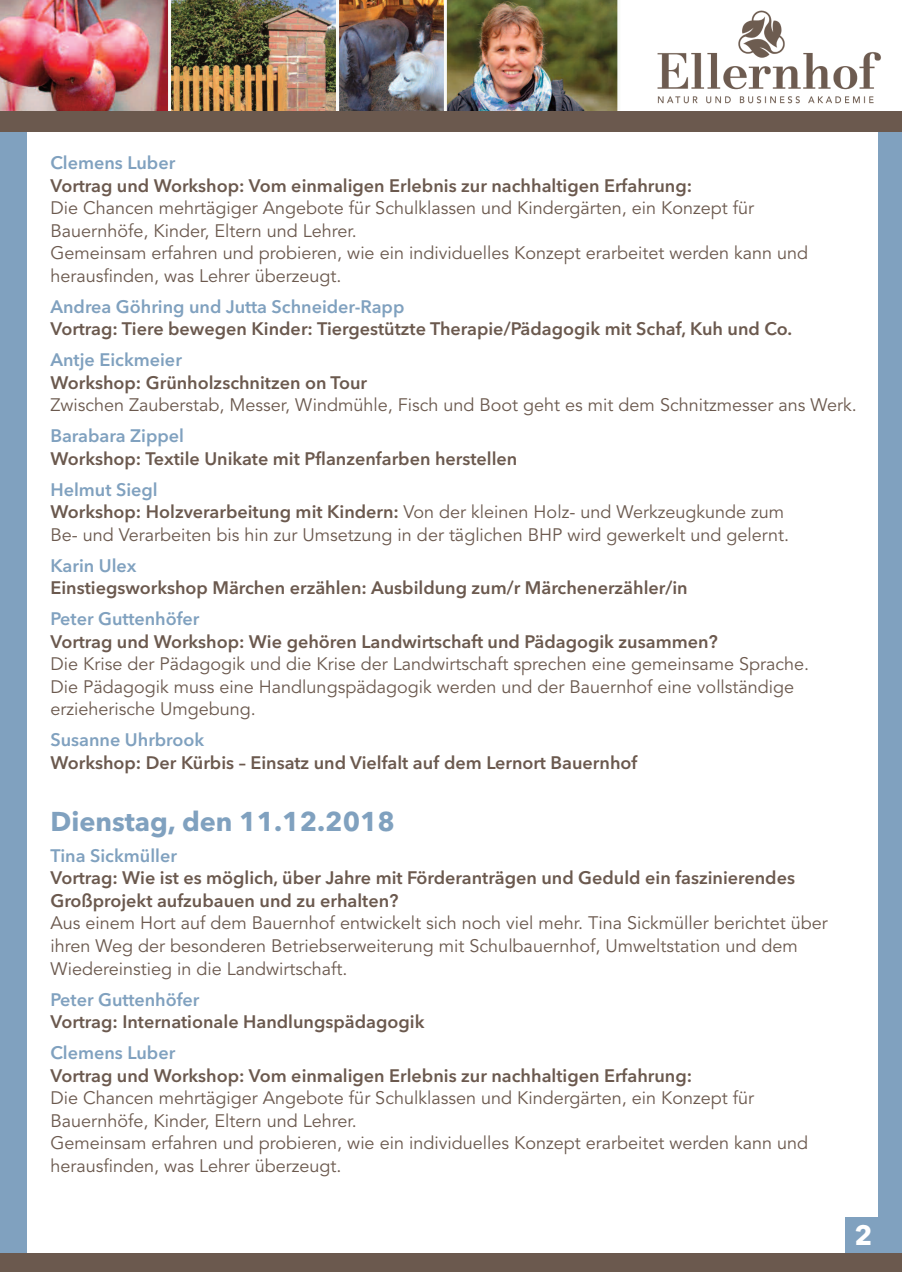
<style>
.page{position:relative;width:902px;height:1272px;background:#fff}
.page>*{position:absolute;margin:0;border:0;box-sizing:border-box;transform-origin:0 0}
.t1{font:700 27.75px "Avenir Next";color:#fff}
.t2{font:700 27px "Avenir Next";color:#80a1bf}
.t3{font:18px/22.5px "Avenir";color:#6b594e}
.t4{font:600 18px/22.5px "Avenir Next";color:#6b594e}
.t5{font:600 18px "Avenir Next";color:#80a1bf}
.s1{font-family:"Avenir Next";font-weight:600}
</style>
<div class="page">
<div style="left:0;top:10px;width:901px;height:1261px;background:#80a1bf"></div>
<div style="left:27px;top:14px;width:850px;height:1257px;background:#fff"></div>
<img style="left:0;top:0;width:168px;height:111px">
<img style="left:171px;top:0;width:165px;height:111px">
<img style="left:339px;top:0;width:105px;height:111px">
<hr style="left:168px;top:0;width:3px;height:129px;background:#f9faf8">
<hr style="left:336px;top:0;width:3px;height:129px;background:#f9faf8">
<img style="left:447px;top:0;width:170px;height:111px">
<hr style="left:617px;top:0;width:3px;height:129px;background:#f9faf8">
<hr style="left:444px;top:0;width:3px;height:129px;background:#f9faf8">
<div style="left:620px;top:0;width:281px;height:129px;background:#fff"></div>
<img style="left:657px;top:10px;width:224px;height:94px">
<div style="left:0;top:111px;width:901px;height:20px;background:#6b594e"></div>
<div style="left:844px;top:1217px;width:38px;height:35px;background:#80a1bf"></div>
<div style="left:0;top:1253px;width:901px;height:18px;background:#6b594e"></div>
<p class="t5" style="left:50px;top:147px;width:126px">Clemens Luber</p>
<p class="t4" style="left:50px;top:173px;width:643px">Vortrag und Workshop: Vom einmaligen Erlebnis zur nachhaltigen Erfahrung:</p>
<p class="t3" style="left:50px;top:197px;width:759px">Die Chancen mehrtägiger Angebote für Schulklassen und Kindergärten, ein Konzept für Bauernhöfe, Kinder, Eltern und Lehrer.<br>Gemeinsam erfahren und probieren, wie ein individuelles Konzept erarbeitet werden kann und herausfinden, was Lehrer überzeugt.</p>
<p class="t5" style="left:50px;top:291px;width:355px">Andrea Göhring und Jutta Schneider-Rapp</p>
<p class="t4" style="left:50px;top:317px;width:743px">Vortrag: Tiere bewegen Kinder: Tiergestützte Therapie/Pädagogik mit Schaf, Kuh und Co.</p>
<p class="t5" style="left:50px;top:344px;width:133px">Antje Eickmeier</p>
<p class="t4" style="left:50px;top:371px;width:318px">Workshop: Grünholzschnitzen on Tour</p>
<p class="t3" style="left:50px;top:394px;width:807px">Zwischen Zauberstab, Messer, Windmühle, Fisch und Boot geht es mit dem Schnitzmesser ans Werk.</p>
<p class="t5" style="left:50px;top:420px;width:135px">Barabara Zippel</p>
<p class="t4" style="left:50px;top:447px;width:468px">Workshop: Textile Unikate mit Pflanzenfarben herstellen</p>
<p class="t5" style="left:50px;top:474px;width:109px">Helmut Siegl</p>
<p class="t3" style="left:50px;top:501px;width:740px"><span class="s1">Workshop: Holzverarbeitung mit Kindern:</span> Von der kleinen Holz- und Werkzeugkunde zum<br>Be- und Verarbeiten bis hin zur Umsetzung in der täglichen BHP wird gewerkelt und gelernt.</p>
<p class="t5" style="left:50px;top:550px;width:87px">Karin Ulex</p>
<p class="t4" style="left:50px;top:576px;width:638px">Einstiegsworkshop Märchen erzählen: Ausbildung zum/r Märchenerzähler/in</p>
<p class="t5" style="left:50px;top:603px;width:151px">Peter Guttenhöfer</p>
<p class="t4" style="left:50px;top:630px;width:669px">Vortrag und Workshop: Wie gehören Landwirtschaft und Pädagogik zusammen?</p>
<p class="t3" style="left:50px;top:653px;width:760px">Die Krise der Pädagogik und die Krise der Landwirtschaft sprechen eine gemeinsame Sprache.<br>Die Pädagogik muss eine Handlungspädagogik werden und der Bauernhof eine vollständige erzieherische Umgebung.</p>
<p class="t5" style="left:50px;top:724px;width:155px">Susanne Uhrbrook</p>
<p class="t4" style="left:50px;top:751px;width:588px">Workshop: Der Kürbis – Einsatz und Vielfalt auf dem Lernort Bauernhof</p>
<h2 class="t2" style="left:50px;top:798px;width:346px">Dienstag, den 11.12.2018</h2>
<p class="t5" style="left:50px;top:840px;width:128px">Tina Sickmüller</p>
<p class="t4" style="left:50px;top:866px;width:746px">Vortrag: Wie ist es möglich, über Jahre mit Förderanträgen und Geduld ein faszinierendes<br>Großprojekt aufzubauen und zu erhalten?</p>
<p class="t3" style="left:50px;top:912px;width:778px">Aus einem Hort auf dem Bauernhof entwickelt sich noch viel mehr. Tina Sickmüller berichtet über ihren Weg der besonderen Betriebserweiterung mit Schulbauernhof, Umweltstation und dem<br>Wiedereinstieg in die Landwirtschaft.</p>
<p class="t5" style="left:50px;top:983px;width:151px">Peter Guttenhöfer</p>
<p class="t4" style="left:50px;top:1010px;width:375px">Vortrag: Internationale Handlungspädagogik</p>
<p class="t5" style="left:50px;top:1037px;width:126px">Clemens Luber</p>
<p class="t4" style="left:50px;top:1063px;width:643px">Vortrag und Workshop: Vom einmaligen Erlebnis zur nachhaltigen Erfahrung:</p>
<p class="t3" style="left:50px;top:1086px;width:759px">Die Chancen mehrtägiger Angebote für Schulklassen und Kindergärten, ein Konzept für Bauernhöfe, Kinder, Eltern und Lehrer.<br>Gemeinsam erfahren und probieren, wie ein individuelles Konzept erarbeitet werden kann und herausfinden, was Lehrer überzeugt.</p>
<h1 class="t1" style="left:854px;top:1211px;width:19px">2</h1>
</div>
